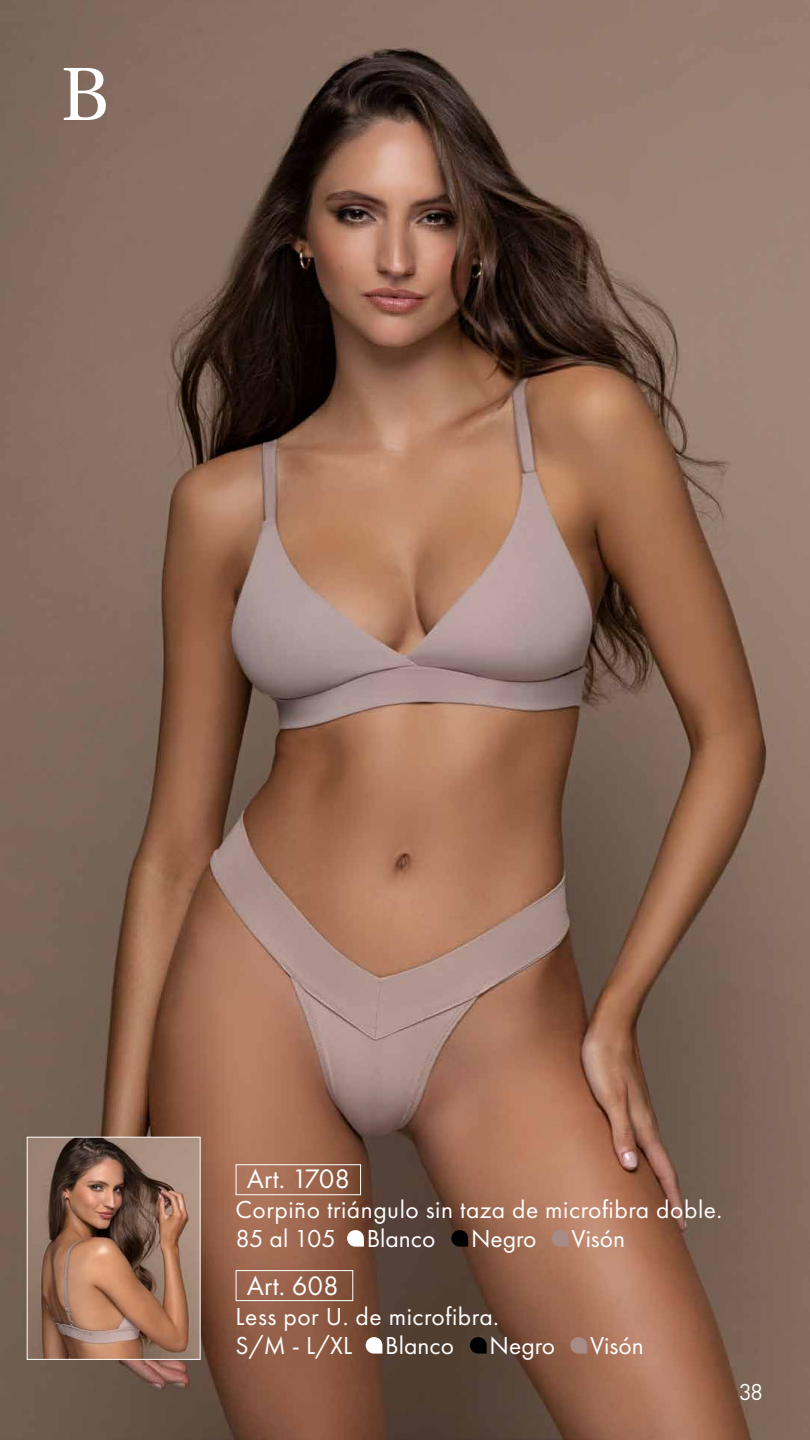
<style>
.page{position:relative;width:810px;height:1440px;background:#fff}
.page>*{position:absolute;margin:0;border:0;box-sizing:border-box;transform-origin:0 0}
.t1{font:27.75px "Futura PT";color:#fff}
.t2{font:25.5px "Futura PT";letter-spacing:.02em;color:#fff}
.TEXTO{font:22.5px "DIN Pro";color:#fff}
</style>
<div class="page">
<img style="left:0;top:0;width:810px;height:1440px">
<svg style="left:347px;top:1230px;width:17px;height:17px"></svg>
<svg style="left:451px;top:1230px;width:17px;height:17px"></svg>
<svg style="left:552px;top:1230px;width:17px;height:17px"></svg>
<div style="left:236px;top:1165px;width:125px;height:30px;border:1px solid #fff"></div>
<svg style="left:27px;top:1137px;width:174px;height:223px;background:#97725e"></svg>
<div style="left:236px;top:1270px;width:117px;height:31px;border:1px solid #fff"></div>
<svg style="left:366px;top:1337px;width:16px;height:17px"></svg>
<svg style="left:470px;top:1337px;width:17px;height:17px"></svg>
<svg style="left:570px;top:1337px;width:17px;height:17px"></svg>
<svg style="left:64px;top:68px;width:42px;height:52px"></svg>
<p class="t1" style="left:247px;top:1163px;width:105px">Art. 1708</p>
<p class="t2" style="left:236px;top:1194px;width:488px">Corpiño triángulo sin taza de microfibra doble.</p>
<p class="t2" style="left:236px;top:1223px;width:102px">85 al 105</p>
<p class="t2" style="left:367px;top:1223px;width:70px">Blanco</p>
<p class="t2" style="left:471px;top:1223px;width:67px">Negro</p>
<p class="t2" style="left:572px;top:1223px;width:55px">Visón</p>
<p class="t1" style="left:247px;top:1270px;width:94px">Art. 608</p>
<p class="t2" style="left:236px;top:1301px;width:265px">Less por U. de microfibra.</p>
<p class="t2" style="left:236px;top:1330px;width:118px">S/M - L/XL</p>
<p class="t2" style="left:385px;top:1330px;width:70px">Blanco</p>
<p class="t2" style="left:490px;top:1330px;width:67px">Negro</p>
<p class="t2" style="left:590px;top:1330px;width:55px">Visón</p>
<p class="TEXTO" style="left:740px;top:1377px;width:25px">38</p>
</div>
